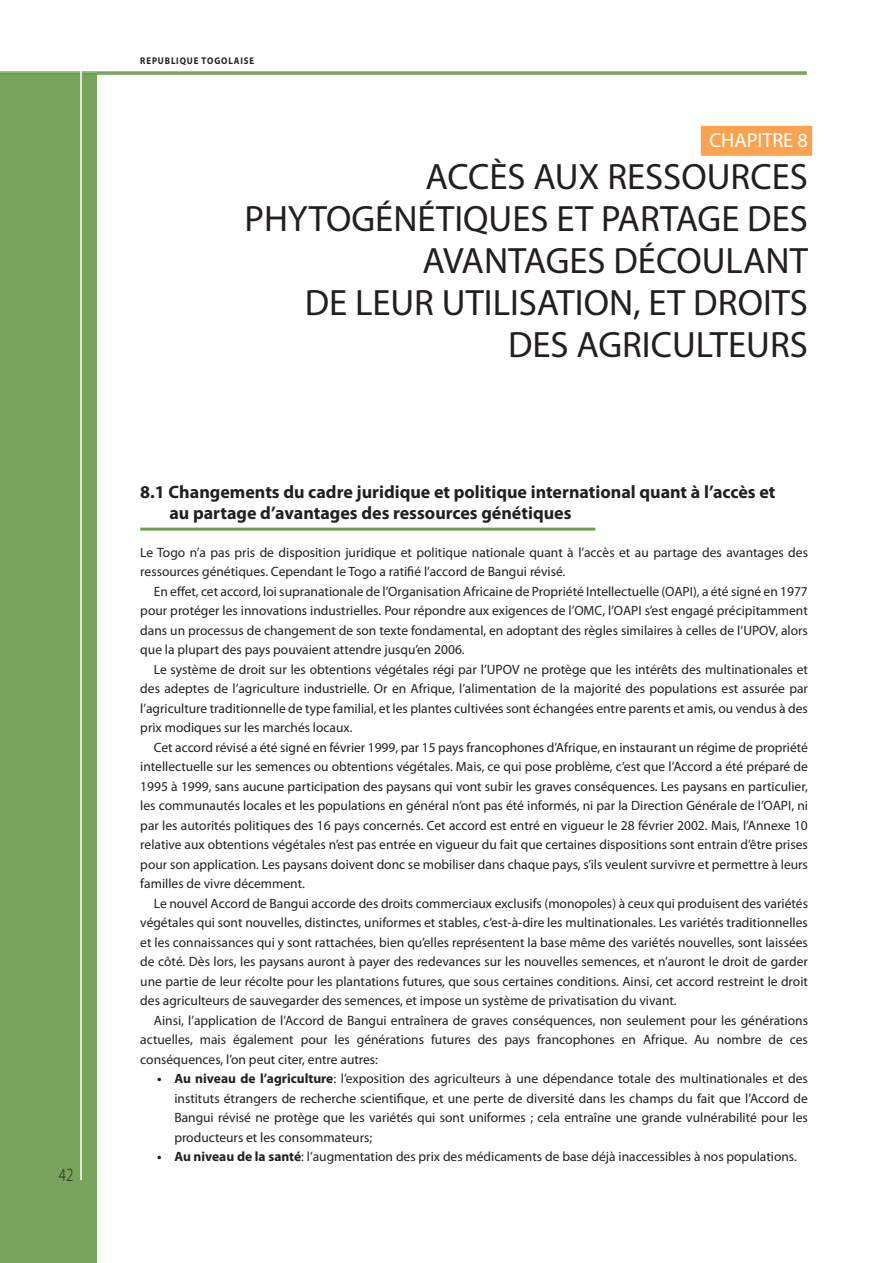
<style>
.page{position:relative;width:893px;height:1263px;background:#fff}
.page>*{position:absolute;margin:0;border:0;box-sizing:border-box;transform-origin:0 0}
.t1{font:36.75px/42px "Myriad Pro";color:#231f20;text-align:right}
.t2{font:20.25px "Myriad Pro";color:#fff}
.t3{font:300 18.75px "Myriad Pro";color:#231f20;scale:.8 1}
.t4{font:700 18px/21px "Myriad Pro";color:#231f20}
.t5{font:13.5px/19.5px "Myriad Pro";color:#231f20;text-align:justify}
.t6{font:700 9.75px "Myriad Pro";letter-spacing:.1em;color:#231f20;scale:.9 1}
.s1{font-weight:700}
</style>
<div class="page">
<div style="left:0;top:75px;width:97px;height:1188px;background:#78a45d"></div>
<svg style="left:0;top:71px;width:807px;height:4px;background:#8ab072"></svg>
<hr style="left:0;top:72px;width:97px;height:3px;background:#6d9e50">
<hr style="left:80px;top:64px;width:2px;height:1116px;background:#fff">
<div style="left:701px;top:126px;width:111px;height:30px;background:#f9a350"></div>
<hr style="left:140px;top:528px;width:455px;height:3px;background:#6c9d4f">
<h3 class="t3" style="left:59px;top:1163px;width:20px">42</h3>
<p class="t6" style="left:140px;top:55px;width:128px">REPUBLIQUE TOGOLAISE</p>
<h2 class="t2" style="left:709px;top:128px;width:100px">CHAPITRE 8</h2>
<h1 class="t1" style="left:245px;top:155px;width:565px">ACCÈS AUX RESSOURCES<br>PHYTOGÉNÉTIQUES ET PARTAGE DES<br>AVANTAGES DÉCOULANT<br>DE LEUR UTILISATION, ET DROITS<br>DES AGRICULTEURS</h1>
<h3 class="t4" style="left:169px;top:481px;width:608px;text-indent:-29px">8.1 Changements du cadre juridique et politique international quant à l’accès et au partage d’avantages des ressources génétiques</h3>
<p class="t5" style="left:140px;top:542px;width:669px">Le Togo n’a pas pris de disposition juridique et politique nationale quant à l’accès et au partage des avantages des ressources génétiques. Cependant le Togo a ratifié l’accord de Bangui révisé.</p>
<p class="t5" style="left:140px;top:581px;width:669px;text-indent:14px">En effet, cet accord, loi supranationale de l’Organisation Africaine de Propriété Intellectuelle (OAPI), a été signé en 1977 pour protéger les innovations industrielles. Pour répondre aux exigences de l’OMC, l’OAPI s’est engagé précipitamment dans un processus de changement de son texte fondamental, en adoptant des règles similaires à celles de l’UPOV, alors que la plupart des pays pouvaient attendre jusqu’en 2006.</p>
<p class="t5" style="left:140px;top:659px;width:669px;text-indent:14px">Le système de droit sur les obtentions végétales régi par l’UPOV ne protège que les intérêts des multinationales et des adeptes de l’agriculture industrielle. Or en Afrique, l’alimentation de la majorité des populations est assurée par l’agriculture traditionnelle de type familial, et les plantes cultivées sont échangées entre parents et amis, ou vendus à des prix modiques sur les marchés locaux.</p>
<p class="t5" style="left:140px;top:737px;width:669px;text-indent:14px">Cet accord révisé a été signé en février 1999, par 15 pays francophones d’Afrique, en instaurant un régime de propriété intellectuelle sur les semences ou obtentions végétales. Mais, ce qui pose problème, c’est que l’Accord a été préparé de 1995 à 1999, sans aucune participation des paysans qui vont subir les graves conséquences. Les paysans en particulier, les communautés locales et les populations en général n’ont pas été informés, ni par la Direction Générale de l’OAPI, ni par les autorités politiques des 16 pays concernés. Cet accord est entré en vigueur le 28 février 2002. Mais, l’Annexe 10 relative aux obtentions végétales n’est pas entrée en vigueur du fait que certaines dispositions sont entrain d’être prises pour son application. Les paysans doivent donc se mobiliser dans chaque pays, s’ils veulent survivre et permettre à leurs familles de vivre décemment.</p>
<p class="t5" style="left:140px;top:893px;width:669px;text-indent:14px">Le nouvel Accord de Bangui accorde des droits commerciaux exclusifs (monopoles) à ceux qui produisent des variétés végétales qui sont nouvelles, distinctes, uniformes et stables, c’est-à-dire les multinationales. Les variétés traditionnelles et les connaissances qui y sont rattachées, bien qu’elles représentent la base même des variétés nouvelles, sont laissées de côté. Dès lors, les paysans auront à payer des redevances sur les nouvelles semences, et n’auront le droit de garder une partie de leur récolte pour les plantations futures, que sous certaines conditions. Ainsi, cet accord restreint le droit des agriculteurs de sauvegarder des semences, et impose un système de privatisation du vivant.</p>
<p class="t5" style="left:140px;top:1010px;width:669px;text-indent:14px">Ainsi, l’application de l’Accord de Bangui entraînera de graves conséquences, non seulement pour les générations actuelles, mais également pour les générations futures des pays francophones en Afrique. Au nombre de ces conséquences, l’on peut citer, entre autres:</p>
<p class="t5" style="left:174px;top:1068px;width:635px;text-indent:-17px"><span class="s1">• Au niveau de l’agriculture</span>: l’exposition des agriculteurs à une dépendance totale des multinationales et des instituts étrangers de recherche scientifique, et une perte de diversité dans les champs du fait que l’Accord de Bangui révisé ne protège que les variétés qui sont uniformes ; cela entraîne une grande vulnérabilité pour les producteurs et les consommateurs;</p>
<p class="t5" style="left:157px;top:1146px;width:641px"><span class="s1">• Au niveau de la santé</span>: l’augmentation des prix des médicaments de base déjà inaccessibles à nos populations.</p>
</div>
